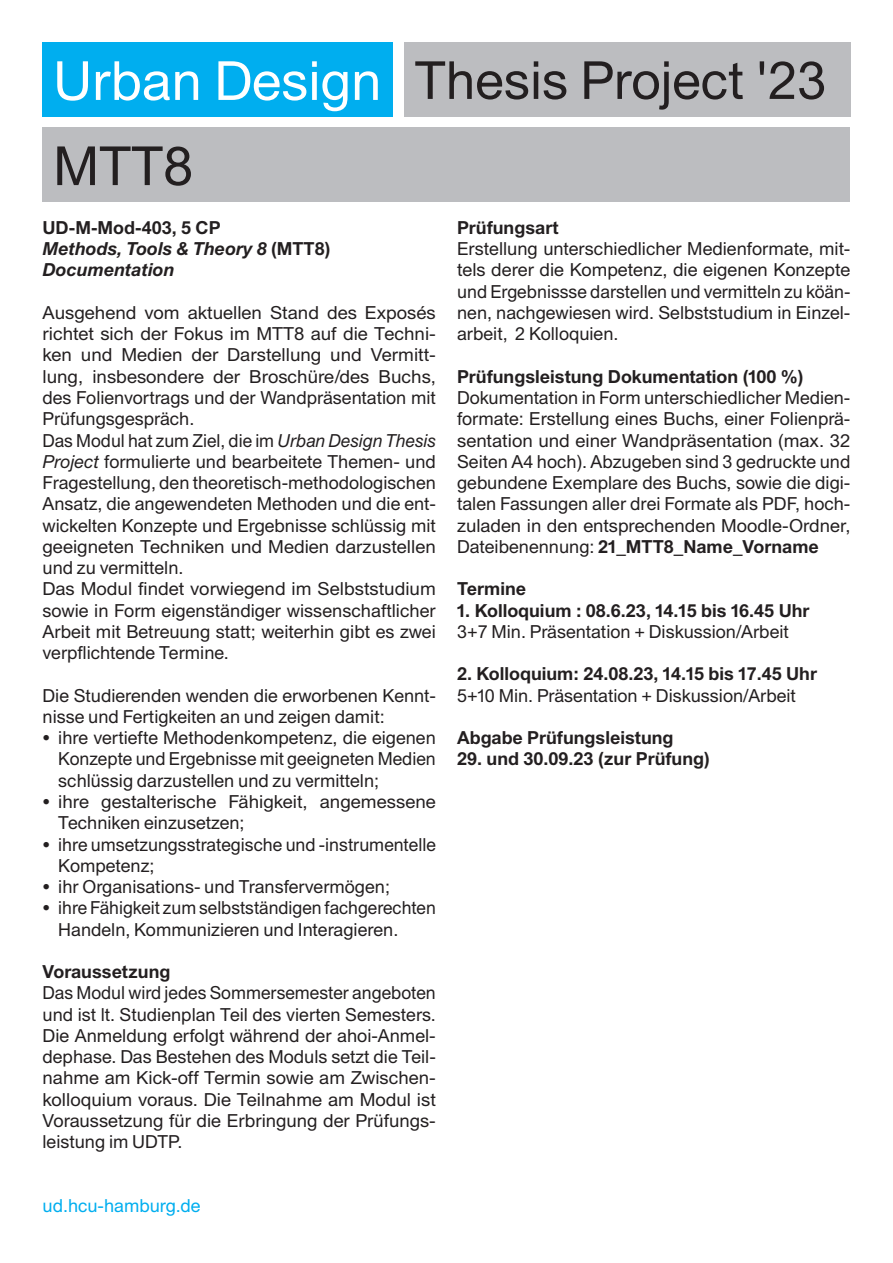
<style>
.page{position:relative;width:893px;height:1263px;background:#fff}
.page>*{position:absolute;margin:0;border:0;box-sizing:border-box;transform-origin:0 0}
.t1{font:54px "Union";color:#fff}
.t2{font:54px "Union";color:#231f20}
.t3{font:52.5px "Union";color:#231f20}
.Fließtext{font:18px/21.3px "Union";color:#231f20;text-align:justify}
.Fließtext-2{font:700 18px "Union";color:#231f20}
.Fließtext-3{font:italic 700 18px "Union";color:#231f20}
.t4{font:18px "Union";color:#00aeef}
.s1{font-style:normal}
.s2{font-style:italic}
.s3{font-weight:700}
</style>
<div class="page">
<div style="left:404px;top:43px;width:446px;height:74px;background:#bcbdc0"></div>
<div style="left:43px;top:128px;width:807px;height:74px;background:#bcbdc0"></div>
<div style="left:43px;top:42px;width:350px;height:75px;background:#00aeef"></div>
<p class="t1" style="left:53px;top:49px;width:330px">Urban Design</p>
<p class="t2" style="left:53px;top:135px;width:142px">MTT8</p>
<p class="t3" style="left:415px;top:50px;width:413px">Thesis Project '23</p>
<p class="Fließtext-2" style="left:43px;top:217px;width:180px">UD-M-Mod-403, 5 CP</p>
<p class="Fließtext-3" style="left:43px;top:238px;width:289px">Methods, Tools &amp; Theory 8 <span class="s1">(MTT8)</span></p>
<p class="Fließtext-3" style="left:43px;top:259px;width:133px">Documentation</p>
<p class="Fließtext" style="left:43px;top:302px;width:395px">Ausgehend vom aktuellen Stand des Exposés richtet sich der Fokus im MTT8 auf die Techni&shy;ken und Medien der Darstellung und Vermitt&shy;lung, insbesondere der Broschüre/des Buchs, des Folienvortrags und der Wandpräsentation mit Prüfungsgespräch.</p>
<p class="Fließtext" style="left:43px;top:430px;width:395px">Das Modul hat zum Ziel, die im <span class="s2">Urban Design Thesis Project</span> formulierte und bearbeitete Themen- und Fragestellung, den theoretisch-methodologischen Ansatz, die angewendeten Methoden und die ent&shy;wickelten Konzepte und Ergebnisse schlüssig mit geeigneten Techniken und Medien darzustellen und zu vermitteln.</p>
<p class="Fließtext" style="left:43px;top:578px;width:395px">Das Modul findet vorwiegend im Selbststudium sowie in Form eigenständiger wissenschaftlicher Arbeit mit Betreuung statt; weiterhin gibt es zwei verpflichtende Termine.</p>
<p class="Fließtext" style="left:43px;top:685px;width:395px">Die Studierenden wenden die erworbenen Kennt&shy;nisse und Fertigkeiten an und zeigen damit:</p>
<p class="Fließtext" style="left:58px;top:727px;width:379px;text-indent:-16px">• ihre vertiefte Methodenkompetenz, die eigenen Konzepte und Ergebnisse mit geeigneten Medien schlüssig darzustellen und zu vermitteln;</p>
<p class="Fließtext" style="left:58px;top:791px;width:379px;text-indent:-16px">• ihre gestalterische Fähigkeit, angemessene<br>Techniken einzusetzen;</p>
<p class="Fließtext" style="left:58px;top:833px;width:379px;text-indent:-16px">• ihre umsetzungsstrategische und -instrumentelle<br>Kompetenz;</p>
<p class="Fließtext" style="left:43px;top:876px;width:349px">• ihr Organisations- und Transfervermögen;</p>
<p class="Fließtext" style="left:58px;top:897px;width:379px;text-indent:-16px">• ihre Fähigkeit zum selbstständigen fachgerechten<br>Handeln, Kommunizieren und Interagieren.</p>
<p class="Fließtext-2" style="left:43px;top:961px;width:129px">Voraussetzung</p>
<p class="Fließtext" style="left:43px;top:982px;width:395px">Das Modul wird jedes Sommersemester angeboten und ist lt. Studienplan Teil des vierten Semesters.<br>Die Anmeldung erfolgt während der ahoi-Anmel&shy;dephase. Das Bestehen des Moduls setzt die Teil&shy;nahme am Kick-off Termin sowie am Zwischen&shy;kolloquium voraus. Die Teilnahme am Modul ist Voraussetzung für die Erbringung der Prüfungs&shy;leistung im UDTP.</p>
<p class="t4" style="left:43px;top:1195px;width:160px">ud.hcu-hamburg.de</p>
<p class="Fließtext-2" style="left:457px;top:217px;width:103px">Prüfungsart</p>
<p class="Fließtext" style="left:457px;top:238px;width:395px">Erstellung unterschiedlicher Medienformate, mit&shy;tels derer die Kompetenz, die eigenen Konzepte und Ergebnissse darstellen und vermitteln zu köän&shy;nen, nachgewiesen wird. Selbststudium in Einzel&shy;arbeit, 2 Kolloquien.</p>
<p class="Fließtext-2" style="left:457px;top:365px;width:348px">Prüfungsleistung Dokumentation (100 %)</p>
<p class="Fließtext" style="left:457px;top:387px;width:395px">Dokumentation in Form unterschiedlicher Medien&shy;formate: Erstellung eines Buchs, einer Folienprä&shy;sentation und einer Wandpräsentation (max. 32<br>Seiten A4 hoch). Abzugeben sind 3 gedruckte und gebundene Exemplare des Buchs, sowie die digi&shy;talen Fassungen aller drei Formate als PDF, hoch&shy;zuladen in den entsprechenden Moodle-Ordner, Dateibenennung: <span class="s3">21_MTT8_Name_Vorname</span></p>
<p class="Fließtext-2" style="left:457px;top:578px;width:71px">Termine</p>
<p class="Fließtext-2" style="left:457px;top:599px;width:354px">1. Kolloquium : 08.6.23, 14.15 bis 16.45 Uhr</p>
<p class="Fließtext" style="left:457px;top:621px;width:333px">3+7 Min. Präsentation + Diskussion/Arbeit</p>
<p class="Fließtext-2" style="left:457px;top:663px;width:361px">2. Kolloquium: 24.08.23, 14.15 bis 17.45 Uhr</p>
<p class="Fließtext" style="left:457px;top:685px;width:340px">5+10 Min. Präsentation + Diskussion/Arbeit</p>
<p class="Fließtext-2" style="left:457px;top:727px;width:218px">Abgabe Prüfungsleistung</p>
<p class="Fließtext-2" style="left:457px;top:748px;width:254px">29. und 30.09.23 (zur Prüfung)</p>
</div>
